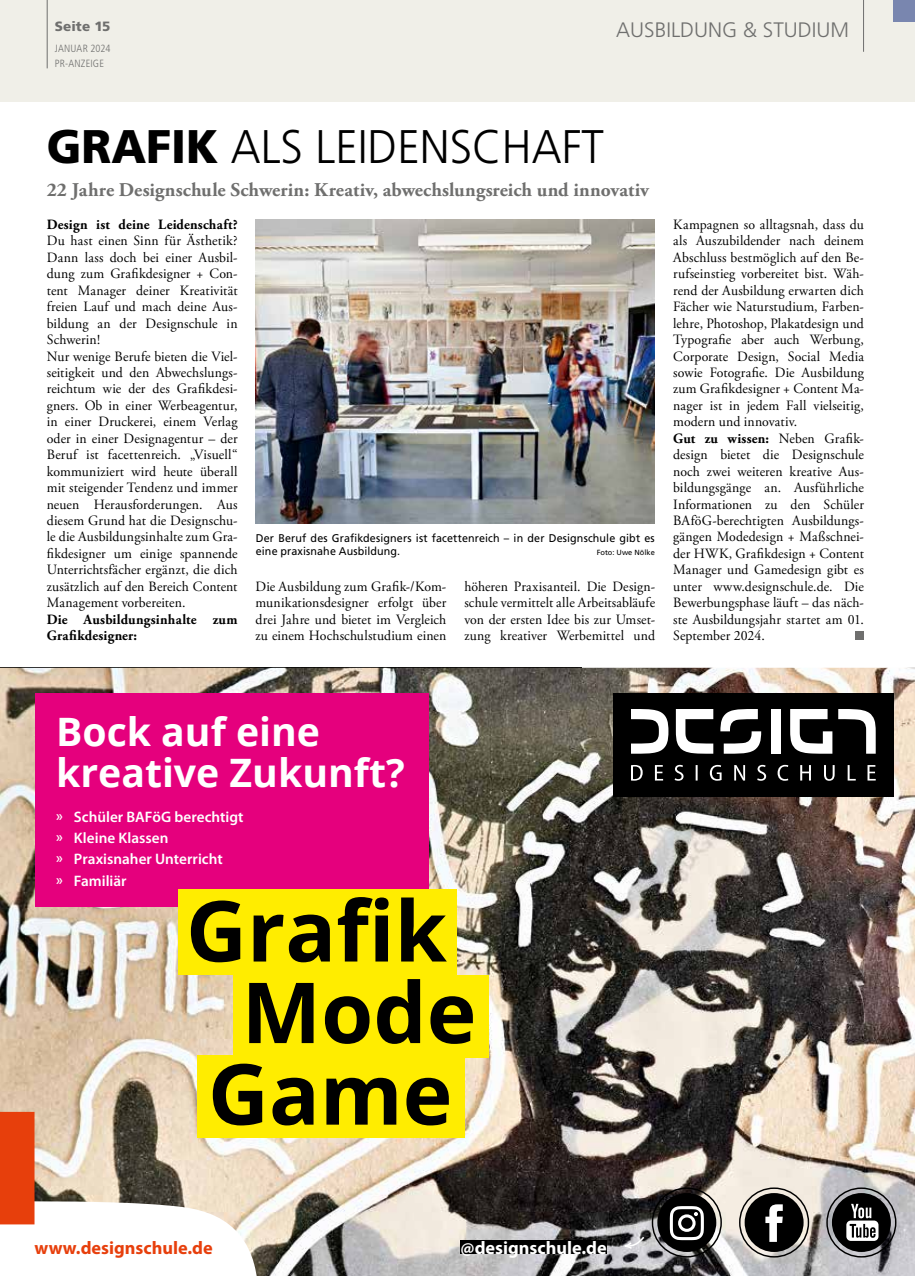
<style>
.page{position:relative;width:915px;height:1276px;background:#fff}
.page>*{position:absolute;margin:0;border:0;box-sizing:border-box;transform-origin:0 0}
.t1{font:700 84.3px "Open Sans";color:#000}
.t2{font:300 47.1px "Frutiger LT Pro";color:#000;scale:.95 1}
.t3{font:700 39.15px/40.5px "Open Sans";color:#fff}
.t4{font:300 20.85px "Frutiger LT Pro";color:#6f6f6e}
.t5{font:700 19.5px "Adobe Garamond Pro";letter-spacing:.005em;color:#6f6f6e}
.t6{font:700 18.3px "Myriad Pro";color:#e73f0c}
.t7{font:700 18.3px "Myriad Pro";color:#fff}
.t8{font:600 15.15px/21.3px "Myriad Pro";color:#fff}
.t9{font:14.25px/16.5px "Adobe Garamond Pro";letter-spacing:.01em;color:#000}
.t10{font:700 14.25px/16.5px "Adobe Garamond Pro";letter-spacing:.015em;color:#000}
.t11{font:900 13.5px "Frutiger LT Pro";letter-spacing:.005em;color:#6f6f6e}
.t12{font:11.25px/13.5px "Frutiger LT Pro";letter-spacing:.01em;color:#000;scale:.96 1}
.t13{font:300 condensed 10.5px/15px "Frutiger LT Pro";letter-spacing:.015em;color:#6f6f6e}
.t14{font:7.5px "Frutiger LT Pro";color:#000}
.s1{font-weight:900}
.s2{font-weight:700}
</style>
<div class="page">
<div style="left:0;top:0;width:914px;height:102px;background:#f0efe8"></div>
<hr style="left:47px;top:0;width:1px;height:68px;background:#6f6f6e">
<hr style="left:862px;top:0;width:1px;height:52px;background:#6f6f6e">
<div style="left:893px;top:0;width:21px;height:21px;background:#7986af"></div>
<div style="left:855px;top:631px;width:8px;height:9px;background:#6f6f6e"></div>
<img style="left:256px;top:219px;width:398px;height:305px">
<img style="left:0;top:668px;width:914px;height:608px">
<div style="left:613px;top:693px;width:279px;height:103px;background:#000"></div>
<svg style="left:630px;top:765px;width:245px;height:16px;background:#2e2e2e"></svg>
<div style="left:770px;top:709px;width:10px;height:44px;background:#fff"></div>
<svg style="left:838px;top:709px;width:37px;height:44px"></svg>
<svg style="left:789px;top:709px;width:43px;height:44px"></svg>
<svg style="left:675px;top:709px;width:38px;height:44px"></svg>
<svg style="left:630px;top:709px;width:38px;height:44px"></svg>
<svg style="left:720px;top:709px;width:41px;height:44px"></svg>
<div style="left:34px;top:693px;width:394px;height:213px;background:#e5007d"></div>
<svg style="left:0;top:1111px;width:392px;height:165px"></svg>
<div style="left:460px;top:1240px;width:146px;height:14px;background:#000"></div>
<svg style="left:621px;top:1235px;width:24px;height:15px"></svg>
<div style="left:744px;top:1193px;width:59px;height:59px;background:#000;border-radius:50%"></div>
<svg style="left:765px;top:1204px;width:17px;height:38px"></svg>
<div style="left:651px;top:1187px;width:70px;height:70px;border:1px solid #000;border-radius:50%"></div>
<div style="left:657px;top:1193px;width:59px;height:59px;background:#000;border-radius:50%"></div>
<svg style="left:669px;top:1206px;width:34px;height:34px"></svg>
<div style="left:831px;top:1193px;width:59px;height:59px;background:#000;border-radius:50%"></div>
<svg style="left:790px;top:1203px;width:95px;height:57px"></svg>
<div style="left:178px;top:889px;width:279px;height:86px;background:#ffed00"></div>
<div style="left:233px;top:975px;width:256px;height:82px;background:#ffed00"></div>
<div style="left:197px;top:1055px;width:267px;height:82px;background:#ffed00"></div>
<p class="t11" style="left:55px;top:18px;width:57px">Seite 15</p>
<p class="t13" style="left:55px;top:41px;width:57px">JANUAR 2024<br>PR-ANZEIGE</p>
<h3 class="t4" style="left:616px;top:17px;width:234px">AUSBILDUNG &amp; STUDIUM</h3>
<h2 class="t2" style="left:47px;top:119px;width:587px"><span class="s1">GRAFIK</span> ALS LEIDENSCHAFT</h2>
<h3 class="t5" style="left:47px;top:178px;width:603px">22 Jahre Designschule Schwerin: Kreativ, abwechslungsreich und innovativ</h3>
<p class="t10" style="left:47px;top:216px;width:192px">Design ist deine Leidenschaft?</p>
<p class="t9" style="left:47px;top:233px;width:192px">Du hast einen Sinn für Ästhetik?<br>Dann lass doch bei einer Ausbil&shy;dung zum Grafikdesigner + Con&shy;tent Manager deiner Kreativität freien Lauf und mach deine Aus&shy;bildung an der Designschule in<br>Schwerin!<br>Nur wenige Berufe bieten die Viel&shy;seitigkeit und den Abwechslungs&shy;reichtum wie der des Grafikdesi&shy;gners. Ob in einer Werbeagentur, in einer Druckerei, einem Verlag oder in einer Designagentur – der<br>Beruf ist facettenreich. „Visuell“ kommuniziert wird heute überall mit steigender Tendenz und immer neuen Herausforderungen. Aus diesem Grund hat die Designschu&shy;le die Ausbildungsinhalte zum Gra&shy;fikdesigner um einige spannende<br>Unterrichtsfächer ergänzt, die dich zusätzlich auf den Bereich Content<br>Management vorbereiten.</p>
<p class="t10" style="left:47px;top:611px;width:192px">Die Ausbildungsinhalte zum<br>Grafikdesigner:</p>
<p class="t12" style="left:256px;top:531px;width:417px">Der Beruf des Grafikdesigners ist facettenreich – in der Designschule gibt es eine praxisnahe Ausbildung.</p>
<p class="t14" style="left:596px;top:548px;width:60px">Foto: Uwe Nölke</p>
<p class="t9" style="left:255px;top:578px;width:192px;text-align:justify">Die Ausbildung zum Grafik-/Kom&shy;munikationsdesigner erfolgt über drei Jahre und bietet im Vergleich zu einem Hochschulstudium einen</p>
<p class="t9" style="left:464px;top:578px;width:192px;text-align:justify">höheren Praxisanteil. Die Design&shy;schule vermittelt alle Arbeitsabläufe von der ersten Idee bis zur Umset&shy;zung kreativer Werbemittel und</p>
<p class="t9" style="left:673px;top:217px;width:192px">Kampagnen so alltagsnah, dass du als Auszubildender nach deinem<br>Abschluss bestmöglich auf den Be&shy;rufseinstieg vorbereitet bist. Wäh&shy;rend der Ausbildung erwarten dich<br>Fächer wie Naturstudium, Farben&shy;lehre, Photoshop, Plakatdesign und<br>Typografie aber auch Werbung,<br>Corporate Design, Social Media sowie Fotografie. Die Ausbildung zum Grafikdesigner + Content Ma&shy;nager ist in jedem Fall vielseitig, modern und innovativ.<br><span class="s2">Gut zu wissen:</span> Neben Grafik&shy;design bietet die Designschule noch zwei weiteren kreative Aus&shy;bildungsgänge an. Ausführliche<br>Informationen zu den Schüler<br>BAföG-berechtigten Ausbildungs&shy;gängen Modedesign + Maßschnei&shy;der HWK, Grafikdesign + Content<br>Manager und Gamedesign gibt es unter www.designschule.de. Die<br>Bewerbungsphase läuft – das näch&shy;ste Ausbildungsjahr startet am 01.<br>September 2024.</p>
<h3 class="t3" style="left:56px;top:710px;width:350px">Bock auf eine kreative Zukunft?</h3>
<p class="t8" style="left:74px;top:806px;width:171px">Schüler BAFöG berechtigt<br>Kleine Klassen<br>Praxisnaher Unterricht<br>Familiär</p>
<h1 class="t1" style="left:186px;top:871px;width:262px">Grafik</h1>
<h1 class="t1" style="left:241px;top:953px;width:236px">Mode</h1>
<h1 class="t1" style="left:208px;top:1034px;width:246px">Game</h1>
<p class="t6" style="left:34px;top:1238px;width:180px">www.designschule.de</p>
<p class="t7" style="left:460px;top:1238px;width:147px">@designschule.de</p>
</div>
